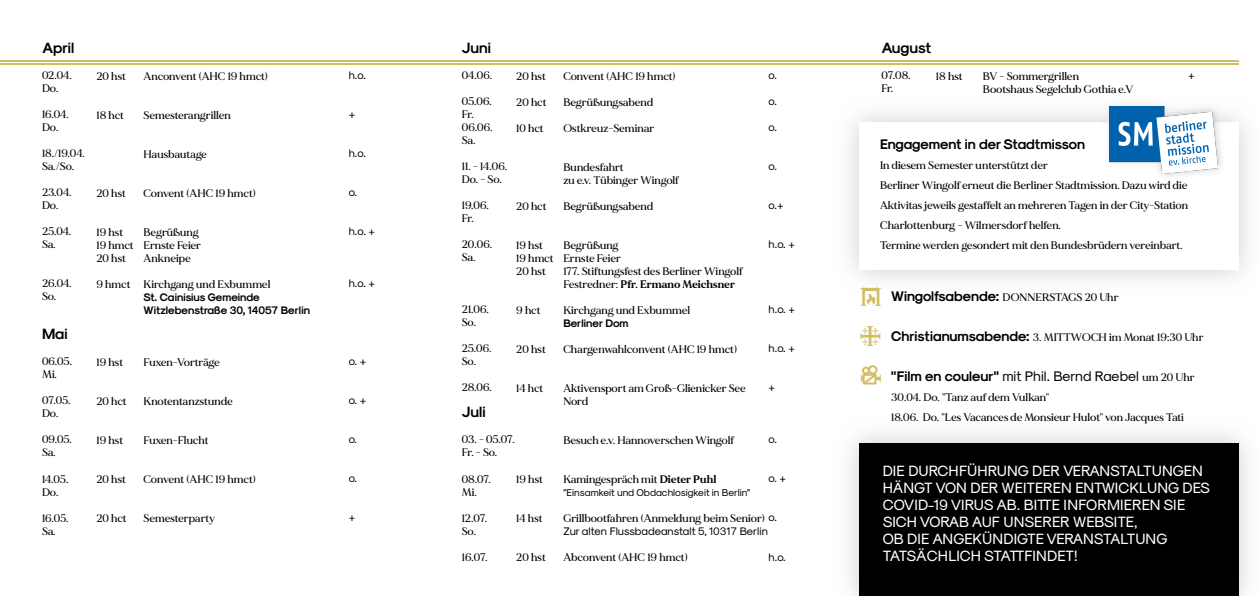
<style>
.page{position:relative;width:1259px;height:596px;background:#fff}
.page>*{position:absolute;margin:0;border:0;box-sizing:border-box;transform-origin:0 0}
.t1{font:27.1px "Gatsby Modern";color:#d4bd61}
.t2{font:27px "Gatsby Modern";color:#d4bd61;scale:1.2 1}
.t3{font:24.2px "Gatsby Modern";color:#d4bd61;scale:1.11 1}
.t4{font:19.9px "Gatsby Modern";color:#d4bd61;scale:1.63 1}
.t5{font:15px/17px "Sk Modernist Regular";color:#fff}
.t6{font:15px "Sk Modernist Bold";color:#000}
.t7{font:14px "Sk Modernist Regular";color:#000}
.t8{font:14px "Sk Modernist Bold";color:#000}
.t9{font:500 11px/13px "MADE Mirage";letter-spacing:.01em;color:#000}
.t10{font:11px "Sk Modernist Regular";color:#000}
.t11{font:11px/13px "Sk Modernist Bold";color:#000}
.t12{font:10px "Sk Modernist Regular";color:#000}
.t13{font:7.9px "Gatsby Modern";color:#d4bd61}
.s1{font-weight:700}
.s2{font-family:"Sk Modernist Regular";font-weight:400}
.s3{font-family:"Sk Modernist Bold";font-weight:400;font-size:14px}
.s4{font-family:"Sk Modernist Bold"}
.s5{font-family:"MADE Mirage";font-weight:500;font-size:11px}
</style>
<div class="page">
<div style="left:850px;top:433px;width:398px;height:162px;background:#efefef"></div>
<div style="left:859px;top:442px;width:379px;height:153px;background:#000"></div>
<img style="left:1101px;top:101px;width:124px;height:75px">
<img style="left:1110px;top:106px;width:108px;height:67px">
<svg style="left:866px;top:293px;width:9px;height:12px"></svg>
<div style="left:868px;top:365px;width:9px;height:9px;background:#fff;border:2px solid #d4bd61;border-radius:50%"></div>
<div style="left:862px;top:366px;width:8px;height:8px;border:2px solid #d4bd61;border-radius:50%"></div>
<svg style="left:862px;top:372px;width:15px;height:13px"></svg>
<hr style="left:0;top:60px;width:1238px;height:1px;background:#d4bd61">
<hr style="left:0;top:63px;width:1238px;height:1px;background:#d4bd61">
<h3 class="t6" style="left:42px;top:42px;width:34px">April</h3>
<p class="t9" style="left:42px;top:69px;width:31px">02.04.<br>Do.</p>
<p class="t9" style="left:42px;top:108px;width:28px">16.04.<br>Do.</p>
<p class="t9" style="left:42px;top:148px;width:44px">18./19.04.<br>Sa./So.</p>
<p class="t9" style="left:42px;top:187px;width:31px">23.04.<br>Do.</p>
<p class="t9" style="left:42px;top:226px;width:31px">25.04.<br>Sa.</p>
<p class="t9" style="left:42px;top:278px;width:31px">26.04.<br>So.</p>
<h3 class="t6" style="left:42px;top:328px;width:27px">Mai</h3>
<p class="t9" style="left:42px;top:356px;width:32px">06.05.<br>Mi.</p>
<p class="t9" style="left:42px;top:395px;width:30px">07.05.<br>Do.</p>
<p class="t9" style="left:42px;top:434px;width:31px">09.05.<br>Sa.</p>
<p class="t9" style="left:42px;top:473px;width:28px">14.05.<br>Do.</p>
<p class="t9" style="left:42px;top:512px;width:28px">16.05.<br>Sa.</p>
<p class="t9" style="left:96px;top:70px;width:31px">20 hst</p>
<p class="t9" style="left:96px;top:109px;width:29px">18 hct</p>
<p class="t9" style="left:96px;top:187px;width:31px">20 hst</p>
<p class="t9" style="left:96px;top:226px;width:39px">19 hst<br>19 hmct<br>20 hst</p>
<p class="t9" style="left:96px;top:278px;width:36px">9 hmct</p>
<p class="t9" style="left:144px;top:70px;width:126px">Anconvent (AHC 19 hmct)</p>
<p class="t9" style="left:144px;top:109px;width:89px">Semesterangrillen</p>
<p class="t9" style="left:144px;top:148px;width:65px">Hausbautage</p>
<p class="t9" style="left:144px;top:187px;width:114px">Convent (AHC 19 hmct)</p>
<p class="t9" style="left:144px;top:226px;width:59px">Begrüßung<br>Ernste Feier<br>Ankneipe</p>
<p class="t9" style="left:144px;top:278px;width:128px">Kirchgang und Exbummel</p>
<p class="t11" style="left:144px;top:291px;width:168px">St. Cainisius Gemeinde<br>Witzlebenstraße 30, 14057 Berlin</p>
<p class="t9" style="left:96px;top:356px;width:28px">19 hst</p>
<p class="t9" style="left:96px;top:395px;width:32px">20 hct</p>
<p class="t9" style="left:96px;top:434px;width:28px">19 hst</p>
<p class="t9" style="left:96px;top:473px;width:31px">20 hst</p>
<p class="t9" style="left:96px;top:512px;width:32px">20 hct</p>
<p class="t9" style="left:144px;top:356px;width:78px">Fuxen-Vorträge</p>
<p class="t9" style="left:144px;top:395px;width:91px">Knotentanzstunde</p>
<p class="t9" style="left:144px;top:434px;width:67px">Fuxen-Flucht</p>
<p class="t9" style="left:144px;top:473px;width:114px">Convent (AHC 19 hmct)</p>
<p class="t9" style="left:144px;top:512px;width:73px">Semesterparty</p>
<p class="t10" style="left:349px;top:71px;width:19px">h.o.</p>
<p class="t10" style="left:349px;top:110px;width:8px">+</p>
<p class="t10" style="left:349px;top:149px;width:19px">h.o.</p>
<p class="t10" style="left:349px;top:188px;width:10px">o.</p>
<p class="t10" style="left:349px;top:227px;width:28px">h.o. +</p>
<p class="t10" style="left:349px;top:279px;width:28px">h.o. +</p>
<p class="t10" style="left:349px;top:357px;width:19px">o. +</p>
<p class="t10" style="left:349px;top:396px;width:19px">o. +</p>
<p class="t10" style="left:349px;top:435px;width:10px">o.</p>
<p class="t10" style="left:349px;top:474px;width:10px">o.</p>
<p class="t10" style="left:349px;top:513px;width:8px">+</p>
<h3 class="t6" style="left:462px;top:42px;width:31px">Juni</h3>
<p class="t9" style="left:462px;top:69px;width:32px">04.06.</p>
<p class="t9" style="left:462px;top:95px;width:32px">05.06.<br>Fr.<br>06.06.<br>Sa.</p>
<p class="t9" style="left:462px;top:161px;width:47px">11. - 14.06.<br>Do. - So.</p>
<p class="t9" style="left:462px;top:200px;width:29px">19.06.<br>Fr.</p>
<p class="t9" style="left:462px;top:239px;width:32px">20.06.<br>Sa.</p>
<p class="t9" style="left:516px;top:70px;width:31px">20 hst</p>
<p class="t9" style="left:516px;top:96px;width:32px">20 hct</p>
<p class="t9" style="left:516px;top:122px;width:29px">10 hct</p>
<p class="t9" style="left:516px;top:200px;width:32px">20 hct</p>
<p class="t9" style="left:516px;top:239px;width:39px">19 hst<br>19 hmct<br>20 hst</p>
<p class="t9" style="left:516px;top:304px;width:26px">9 hct</p>
<p class="t9" style="left:516px;top:343px;width:31px">20 hst</p>
<p class="t9" style="left:516px;top:382px;width:29px">14 hct</p>
<p class="t9" style="left:462px;top:304px;width:29px">21.06.<br>So.</p>
<p class="t9" style="left:462px;top:343px;width:31px">25.06.<br>So.</p>
<p class="t9" style="left:462px;top:382px;width:32px">28.06.</p>
<h3 class="t6" style="left:462px;top:406px;width:25px">Juli</h3>
<p class="t9" style="left:462px;top:434px;width:54px">03. - 05.07.<br>Fr. - So.</p>
<p class="t9" style="left:462px;top:473px;width:31px">08.07.<br>Mi.</p>
<p class="t9" style="left:462px;top:512px;width:27px">12.07.<br>So.</p>
<p class="t9" style="left:462px;top:551px;width:27px">16.07.</p>
<p class="t9" style="left:516px;top:473px;width:28px">19 hst</p>
<p class="t9" style="left:516px;top:512px;width:28px">14 hst</p>
<p class="t9" style="left:516px;top:551px;width:31px">20 hst</p>
<p class="t9" style="left:563px;top:70px;width:114px">Convent (AHC 19 hmct)</p>
<p class="t9" style="left:563px;top:96px;width:91px">Begrüßungsabend</p>
<p class="t9" style="left:563px;top:122px;width:92px">Ostkreuz-Seminar</p>
<p class="t9" style="left:563px;top:161px;width:117px">Bundesfahrt<br>zu e.v. Tübinger Wingolf</p>
<p class="t9" style="left:563px;top:200px;width:91px">Begrüßungsabend</p>
<p class="t9" style="left:563px;top:239px;width:181px">Begrüßung<br>Ernste Feier<br>177. Stiftungsfest des Berliner Wingolf<br>Festredner: <span class="s1">Pfr. Ermano Meichsner</span></p>
<p class="t9" style="left:563px;top:304px;width:128px">Kirchgang und Exbummel</p>
<p class="t11" style="left:563px;top:317px;width:67px">Berliner Dom</p>
<p class="t9" style="left:563px;top:343px;width:175px">Chargenwahlconvent (AHC 19 hmct)</p>
<p class="t9" style="left:563px;top:382px;width:184px">Aktivensport am Groß-Glienicker See<br>Nord</p>
<p class="t9" style="left:563px;top:434px;width:172px">Besuch e.v. Hannoverschen Wingolf</p>
<p class="t9" style="left:563px;top:473px;width:155px">Kamingespräch mit <span class="s1">Dieter Puhl</span></p>
<p class="t12" style="left:563px;top:488px;width:188px">"Einsamkeit und Obdachlosigkeit in Berlin"</p>
<p class="t10" style="left:563px;top:527px;width:206px">Zur alten Flussbadeanstalt 5, 10317 Berlin</p>
<p class="t9" style="left:563px;top:551px;width:126px">Abconvent (AHC 19 hmct)</p>
<p class="t10" style="left:768px;top:71px;width:10px">o.</p>
<p class="t10" style="left:768px;top:97px;width:10px">o.</p>
<p class="t10" style="left:768px;top:123px;width:10px">o.</p>
<p class="t10" style="left:768px;top:162px;width:10px">o.</p>
<p class="t10" style="left:768px;top:201px;width:17px">o.+</p>
<p class="t10" style="left:768px;top:240px;width:28px">h.o. +</p>
<p class="t10" style="left:768px;top:305px;width:28px">h.o. +</p>
<p class="t10" style="left:768px;top:344px;width:28px">h.o. +</p>
<p class="t10" style="left:768px;top:383px;width:8px">+</p>
<p class="t10" style="left:768px;top:435px;width:10px">o.</p>
<p class="t10" style="left:768px;top:474px;width:19px">o. +</p>
<p class="t9" style="left:563px;top:512px;width:215px">Grillbootfahren (Anmeldung beim Senior) <span class="s2">o.</span></p>
<p class="t10" style="left:768px;top:552px;width:19px">h.o.</p>
<h3 class="t6" style="left:881px;top:42px;width:51px">August</h3>
<p class="t9" style="left:881px;top:69px;width:31px">07.08.<br>Fr.</p>
<p class="t9" style="left:936px;top:70px;width:28px">18 hst</p>
<p class="t9" style="left:983px;top:70px;width:98px">BV - Sommergrillen</p>
<p class="t10" style="left:1188px;top:71px;width:8px">+</p>
<p class="t9" style="left:983px;top:83px;width:152px">Bootshaus Segelclub Gothia e.V</p>
<p class="t8" style="left:880px;top:139px;width:207px">Engagement in der Stadtmisson</p>
<p class="t9" style="left:880px;top:156px;width:309px;line-height:20px">In diesem Semester unterstützt der<br>Berliner Wingolf erneut die Berliner Stadtmission. Dazu wird die Aktivitas jeweils gestaffelt an mehreren Tagen in der City-Station Charlottenburg - Wilmersdorf helfen.<br>Termine werden gesondert mit den Bundesbrüdern vereinbart.</p>
<p class="t9" style="left:891px;top:291px;width:229px"><span class="s3">Wingolfsabende:</span> DONNERSTAGS 20 Uhr</p>
<p class="t9" style="left:891px;top:331px;width:314px"><span class="s3">Christianumsabende:</span> 3. MITTWOCH im Monat 19:30 Uhr</p>
<p class="t7" style="left:891px;top:371px;width:305px"><span class="s4">"Film en couleur"</span> mit Phil. Bernd Raebel <span class="s5">um 20 Uhr</span></p>
<p class="t9" style="left:891px;top:388px;width:294px;line-height:20px">30.04. Do. "Tanz auf dem Vulkan"<br>18.06. Do. "Les Vacances de Monsieur Hulot" von Jacques Tati</p>
<h3 class="t5" style="left:883px;top:463px;width:329px">DIE DURCHFÜHRUNG DER VERANSTALTUNGEN HÄNGT VON DER WEITEREN ENTWICKLUNG DES COVID-19 VIRUS AB. BITTE INFORMIEREN SIE SICH VORAB AUF UNSERER WEBSITE,<br>OB DIE ANGEKÜNDIGTE VERANSTALTUNG TATSÄCHLICH STATTFINDET!</h3>
<h3 class="t4" style="left:864px;top:294px;width:7px;rotate:-90deg">I</h3>
<h3 class="t3" style="left:867px;top:305px;width:8px;rotate:-180deg">I</h3>
<h3 class="t3" style="left:874px;top:288px;width:8px">I</h3>
<h1 class="t1" style="left:867px;top:326px;width:9px">I</h1>
<p class="t13" style="left:864px;top:328px;width:4px">I</p>
<p class="t13" style="left:862px;top:332px;width:4px;rotate:-90deg">I</p>
<p class="t13" style="left:874px;top:328px;width:4px">I</p>
<p class="t13" style="left:873px;top:332px;width:4px;rotate:-90deg">I</p>
<p class="t13" style="left:864px;top:338px;width:4px">I</p>
<p class="t13" style="left:862px;top:342px;width:4px;rotate:-90deg">I</p>
<p class="t13" style="left:874px;top:338px;width:4px">I</p>
<p class="t13" style="left:873px;top:342px;width:4px;rotate:-90deg">I</p>
<h1 class="t1" style="left:860px;top:340px;width:9px;rotate:-90deg">I</h1>
<h2 class="t2" style="left:881px;top:374px;width:9px;rotate:90deg">I</h2>
</div>
